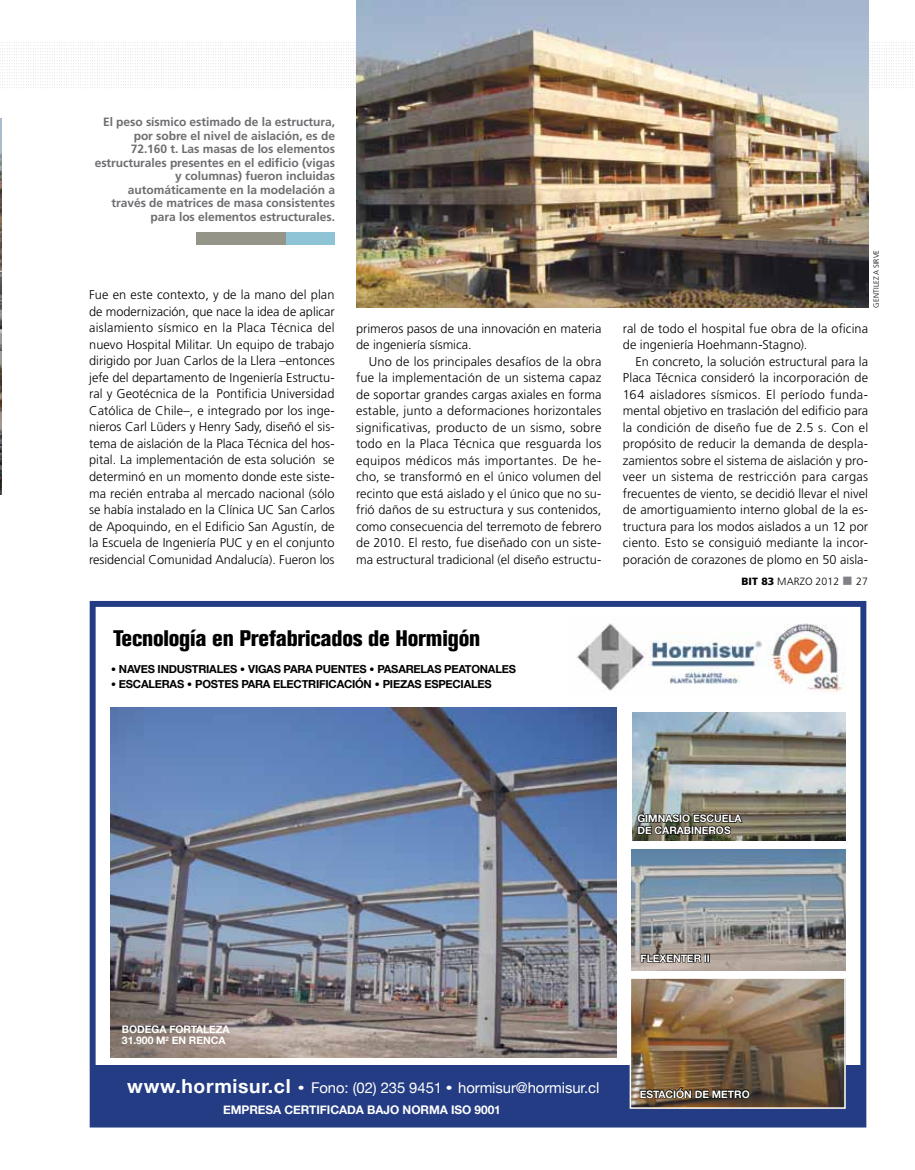
<style>
.page{position:relative;width:915px;height:1170px;background:#fff}
.page>*{position:absolute;margin:0;border:0;box-sizing:border-box;transform-origin:0 0}
.t1{font:800 condensed 22.35px "Akzidenz Grotesk BE";letter-spacing:-.01em;color:#000}
.t2{font:14.85px "Helvetica Neue";letter-spacing:-.005em;color:#fff}
.t3{font:300 12.75px/16.5px "Frutiger";color:#000;text-align:justify}
.t4{font:700 12px/13.5px "Frutiger";letter-spacing:-.005em;color:#6d6e71;text-align:right}
.t5{font:700 11.85px "Helvetica Neue";letter-spacing:-.005em;color:#fff}
.t6{font:700 11.1px "Helvetica Neue";letter-spacing:-.02em;color:#000}
.t7{font:300 10.5px "Frutiger";letter-spacing:.005em;color:#000}
.t8{font:700 10.35px/11.9px "Helvetica Neue";letter-spacing:-.005em;color:#fff}
.t9{font:300 7.5px "Frutiger";letter-spacing:.03em;color:#000}
.s1{font-family:"Gill Sans"}
.s2{font-weight:900}
.s3{color:#808285}
.s4{font-weight:700;font-size:19.35px}
.s5{font-family:"Futura BT";font-weight:900;font-size:17.85px}
</style>
<div class="page">
<svg style="left:0;top:42px;width:913px;height:46px"></svg>
<div style="left:196px;top:232px;width:138px;height:12px;background:#949488"></div>
<div style="left:286px;top:232px;width:48px;height:12px;background:#8fc3d6"></div>
<img style="left:0;top:118px;width:1px;height:376px">
<img style="left:356px;top:0;width:511px;height:307px">
<div style="left:90px;top:601px;width:776px;height:526px;border:6px solid #243c83"></div>
<div style="left:92px;top:1065px;width:769px;height:57px;background:#243c83"></div>
<img style="left:577px;top:623px;width:268px;height:69px">
<img style="left:632px;top:980px;width:210px;height:125px">
<div style="left:629px;top:977px;width:216px;height:131px;border:2px solid #fff"></div>
<img style="left:631px;top:849px;width:213px;height:120px">
<img style="left:632px;top:712px;width:213px;height:128px">
<img style="left:111px;top:708px;width:505px;height:349px">
<svg style="left:639px;top:1084px;width:111px;height:18px;background:#473623"></svg>
<svg style="left:640px;top:952px;width:69px;height:11px"></svg>
<svg style="left:636px;top:809px;width:107px;height:26px;background:#47463a"></svg>
<p class="t4" style="left:95px;top:115px;width:242px">El peso sísmico estimado de la estructura, por sobre el nivel de aislación, es de 72.160 t. Las masas de los elementos estructurales presentes en el edificio (vigas y columnas) fueron incluidas automáticamente en la modelación a través de matrices de masa consistentes para los elementos estructurales.</p>
<p class="t3" style="left:89px;top:287px;width:247px">Fue en este contexto, y de la mano del plan de modernización, que nace la idea de aplicar aislamiento sísmico en la Placa Técnica del nuevo Hospital M ilitar. Un equipo de trabajo dirigido por Juan Carlos de la Llera –entonces jefe del departamento de I ngeniería Estructu&shy;ral y Geotécnica de la Pontificia Universidad Católica de Chile–, e integrado por los inge&shy;nieros Carl Lüders y Henry Sady, diseñó el sis&shy;tema de aislación de la Placa Técnica del hos&shy;pital. La implementación de esta solución se determinó en un momento donde este siste&shy;ma recién entraba al mercado nacional (sólo se había instalado en la Clínica UC San Carlos de Apoquindo, en el Edificio San Agustín, de la Escuela de Ingeniería PUC y en el conjunto residencial Comunidad Andalucía). Fueron los</p>
<p class="t3" style="left:356px;top:320px;width:247px">primeros pasos de una innovación en materia de ingeniería sísmica.</p>
<p class="t3" style="left:356px;top:353px;width:247px;text-indent:13px">Uno de los principales desafíos de la obra fue la implementación de un sistema capaz de soportar grandes cargas axiales en forma estable, junto a deformaciones horizontales significativas, producto de un sismo, sobre todo en la Placa Técnica que resguarda los equipos médicos más importantes. De he&shy;cho, se transformó en el único volumen del recinto que está aislado y el único que no su&shy;frió daños de su estructura y sus contenidos, como consecuencia del terremoto de febrero de 2010. El resto, fue diseñado con un siste&shy;ma estructural tradicional (el diseño estructu-</p>
<h1 class="t1" style="left:113px;top:624px;width:368px">Tecnología en Prefabricados de Hormigón</h1>
<p class="t6" style="left:111px;top:662px;width:406px"><span class="s1">•</span> NAVES INDUSTRIALES <span class="s1">•</span> VI GAS PARA PUENTES <span class="s1">•</span> PASARELAS PEATONALES</p>
<p class="t6" style="left:111px;top:677px;width:382px"><span class="s1">•</span> ESCALERAS <span class="s1">•</span> POSTES PARA ELECTRIFICACIÓN <span class="s1">•</span> PI EZAS ESPECIALES</p>
<p class="t9" style="left:871px;top:307px;width:58px;rotate:-90deg">gentileza sirve</p>
<p class="t3" style="left:622px;top:320px;width:247px">ral de todo el hospital fue obra de la oficina de ingeniería Hoehmann-Stagno).</p>
<p class="t3" style="left:622px;top:353px;width:247px;text-indent:13px">En concreto, la solución estructural para la Placa Técnica consideró la incorporación de 164 aisladores sísmicos. El período funda&shy;mental objetivo en traslación del edificio para la condición de diseño fue de 2.5 s. Con el propósito de reducir la demanda de despla&shy;zamientos sobre el sistema de aislación y pro&shy;veer un sistema de restricción para cargas frecuentes de viento, se decidió llevar el nivel de amortiguamiento interno global de la es&shy;tructura para los modos aislados a un 12 por ciento. Esto se consiguió mediante la incor&shy;poración de corazones de plomo en 50 aisla-</p>
<p class="t7" style="left:741px;top:575px;width:128px"><span class="s2">BIT 83</span> marzo 2012 <span class="s3">■</span> 27</p>
<p class="t8" style="left:637px;top:812px;width:106px">GI MNASIO ESCUELA<br>DE CARABIN EROS</p>
<p class="t8" style="left:122px;top:1022px;width:109px">BODEGA FORTALEZA<br>31.900 M<sup>2</sup> EN RENCA</p>
<p class="t2" style="left:127px;top:1078px;width:473px"><span class="s4">WWW.HORMISUR.CL</span> <span class="s5">·</span> Fono: (02) 235 9451 <span class="s5">·</span> hormisur@hormisur.cl</p>
<p class="t5" style="left:223px;top:1102px;width:279px">EMPRESA CERTIFICADA BAJO NORMA ISO 9001</p>
<p class="t8" style="left:640px;top:951px;width:71px">FLEXENTER II</p>
<p class="t8" style="left:639px;top:1087px;width:111px">ESTACIÓN DE METRO</p>
</div>
